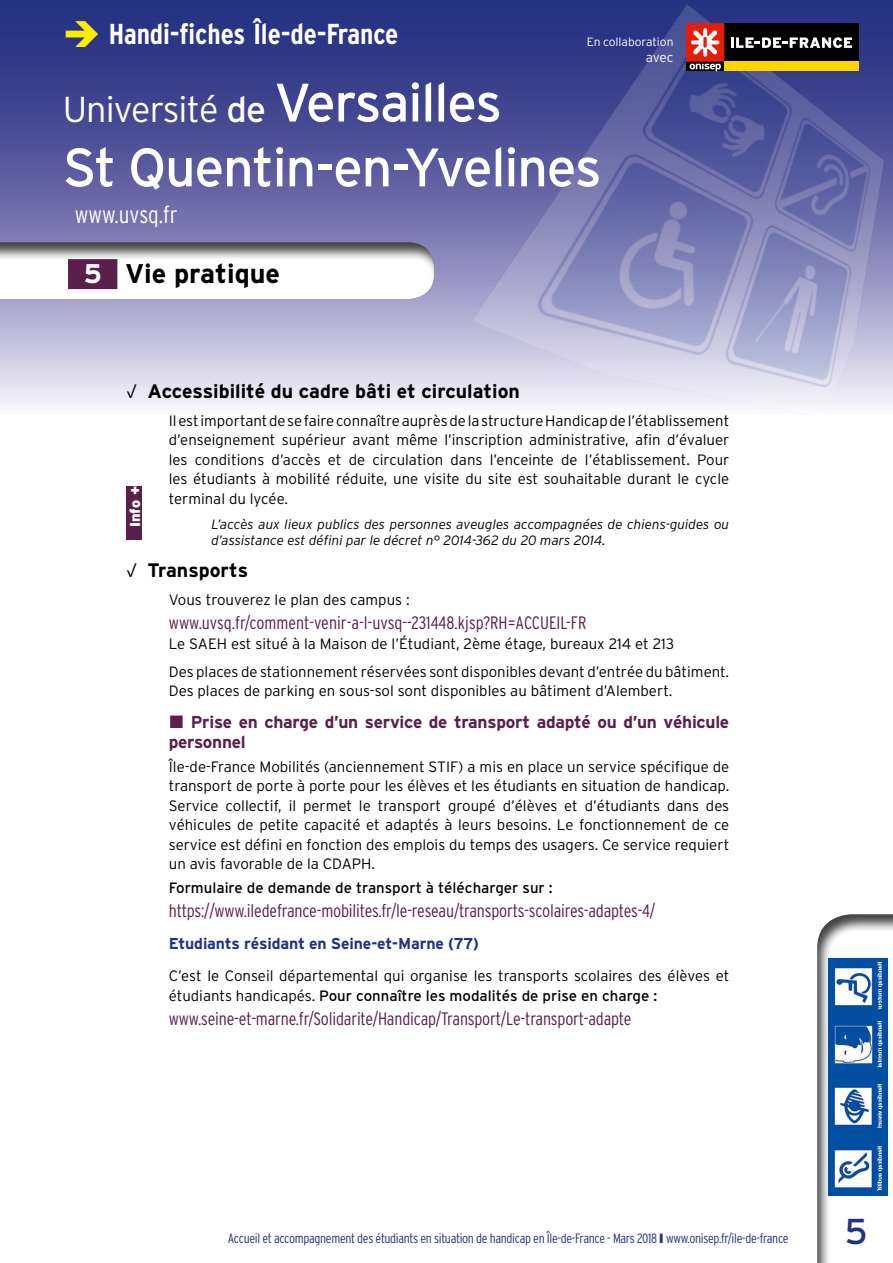
<style>
.page{position:relative;width:893px;height:1263px;background:#fff}
.page>*{position:absolute;margin:0;border:0;box-sizing:border-box;transform-origin:0 0}
.t1{font:54px "Interstate";letter-spacing:-.025em;color:#fff}
.t2{font:300 36px "Interstate";letter-spacing:-.025em;color:#fff}
.t3{font:36px "Interstate";color:#243282}
.t4{font:700 condensed 28.8px "Interstate";letter-spacing:-.005em;color:#fff}
.t5{font:700 27px "Interstate";color:#000}
.t6{font:300 condensed 24px "Interstate";color:#fff}
.t7{font:700 19.5px "Interstate";color:#000}
.t8{font:300 condensed 18px "Interstate";letter-spacing:-.01em;color:#5a1f4a}
.t9{font:700 17.25px/19.5px "Interstate";letter-spacing:-.015em;color:#5a1f4a}
.t10{font:700 15.75px "Interstate";letter-spacing:-.01em;color:#243282}
.t11{font:300 15px/19.5px "Interstate";color:#000;text-align:justify}
.t12{font:15px "Interstate";color:#000}
.t13{font:900 14.4px "Interstate";color:#fff}
.t14{font:italic 300 13.5px/16.5px "Interstate";color:#000}
.t15{font:300 condensed 13.5px "Interstate";letter-spacing:-.025em;color:#243282}
.t16{font:300 13.5px "Interstate";color:#fff}
.t17{font:300 12px "Interstate";color:#fff}
.s1{color:#ffed00}
.s2{font-weight:400}
.s3{font-weight:400;font-size:54px}
.s4{color:#fff}
.s5{font-weight:300}
</style>
<div class="page">
<svg style="left:0;top:0;width:466px;height:407px;background:#7274ad"></svg>
<img style="left:466px;top:0;width:427px;height:412px">
<div style="left:817px;top:912px;width:76px;height:351px;background:#000;opacity:.75"></div>
<svg style="left:686px;top:62px;width:38px;height:9px"></svg>
<div style="left:724px;top:23px;width:134px;height:39px;background:#000"></div>
<div style="left:724px;top:62px;width:134px;height:9px;background:#ffd400"></div>
<div style="left:686px;top:23px;width:38px;height:39px;background:#e41e0a"></div>
<svg style="left:691px;top:28px;width:28px;height:29px"></svg>
<svg style="left:690px;top:64px;width:31px;height:7px"></svg>
<svg style="left:731px;top:37px;width:121px;height:11px"></svg>
<img style="left:829px;top:958px;width:58px;height:237px">
<div style="left:0;top:240px;width:436px;height:60px;background:#000;opacity:.75"></div>
<div style="left:68px;top:259px;width:49px;height:30px;background:#5a1f4a"></div>
<div style="left:126px;top:486px;width:16px;height:53px;background:#5a1f4a"></div>
<h3 class="t4" style="left:63px;top:16px;width:337px"><span class="s1">➔</span> Handi-fiches Île-de-France</h3>
<p class="t17" style="left:587px;top:34px;width:88px">En collaboration</p>
<p class="t16" style="left:646px;top:49px;width:29px">avec</p>
<h2 class="t2" style="left:63px;top:87px;width:441px">Université <span class="s2">de</span> <span class="s3">Versailles</span></h2>
<h1 class="t1" style="left:63px;top:134px;width:540px">St Quentin-en-Yvelines</h1>
<h3 class="t6" style="left:75px;top:200px;width:104px">www.uvsq.fr</h3>
<h3 class="t5" style="left:84px;top:257px;width:198px"><span class="s4">5</span> Vie pratique</h3>
<h3 class="t7" style="left:126px;top:379px;width:395px"><span class="s5">√</span> Accessibilité du cadre bâti et circulation</h3>
<p class="t11" style="left:169px;top:410px;width:562px">Il est important de se faire connaître auprès de la structure Handicap de l’établissement d’enseignement supérieur avant même l’inscription administrative, afin d’évaluer les conditions d’accès et de circulation dans l’enceinte de l’établissement. Pour les étudiants à mobilité réduite, une visite du site est souhaitable durant le cycle terminal du lycée.</p>
<p class="t14" style="left:211px;top:515px;width:519px">L’accès aux lieux publics des personnes aveugles accompagnées de chiens-guides ou d’assistance est défini par le décret n° 2014-362 du 20 mars 2014.</p>
<h3 class="t7" style="left:126px;top:559px;width:123px"><span class="s5">√</span> Transports</h3>
<p class="t11" style="left:169px;top:590px;width:242px">Vous trouverez le plan des campus :</p>
<p class="t8" style="left:169px;top:612px;width:419px">www.uvsq.fr/comment-venir-a-l-uvsq--231448.kjsp?RH=ACCUEIL-FR</p>
<p class="t11" style="left:169px;top:629px;width:562px;line-height:28px">Le SAEH est situé à la Maison de l’Étudiant, 2ème étage, bureaux 214 et 213<br>Des places de stationnement réservées sont disponibles devant d’entrée du bâtiment.</p>
<p class="t11" style="left:169px;top:681px;width:505px">Des places de parking en sous-sol sont disponibles au bâtiment d’Alembert.</p>
<p class="t9" style="left:169px;top:712px;width:562px;text-indent:22px">Prise en charge d’un service de transport adapté ou d’un véhicule personnel</p>
<p class="t11" style="left:169px;top:756px;width:562px">Île-de-France Mobilités (anciennement STIF) a mis en place un service spécifique de transport de porte à porte pour les élèves et les étudiants en situation de handicap.<br>Service collectif, il permet le transport groupé d’élèves et d’étudiants dans des véhicules de petite capacité et adaptés à leurs besoins. Le fonctionnement de ce service est défini en fonction des emplois du temps des usagers. Ce service requiert un avis favorable de la CDAPH.</p>
<p class="t12" style="left:169px;top:878px;width:385px">Formulaire de demande de transport à télécharger sur :</p>
<p class="t8" style="left:169px;top:899px;width:488px">https://www.iledefrance-mobilites.fr/le-reseau/transports-scolaires-adaptes-4/</p>
<p class="t10" style="left:169px;top:934px;width:312px">Etudiants résidant en Seine-et-Marne (77)</p>
<p class="t11" style="left:169px;top:966px;width:562px">C’est le Conseil départemental qui organise les transports scolaires des élèves et étudiants handicapés. <span class="s2">Pour connaître les modalités de prise en charge :</span></p>
<p class="t8" style="left:169px;top:1007px;width:464px">www.seine-et-marne.fr/Solidarite/Handicap/Transport/Le-transport-adapte</p>
<p class="t13" style="left:126px;top:527px;width:42px;rotate:-90deg">Info +</p>
<p class="t15" style="left:228px;top:1230px;width:562px">Accueil et accompagnement des étudiants en situation de handicap en Île-de-France - Mars 2018 ❙ www.onisep.fr/ile-de-france</p>
<h2 class="t3" style="left:845px;top:1209px;width:24px">5</h2>
</div>
